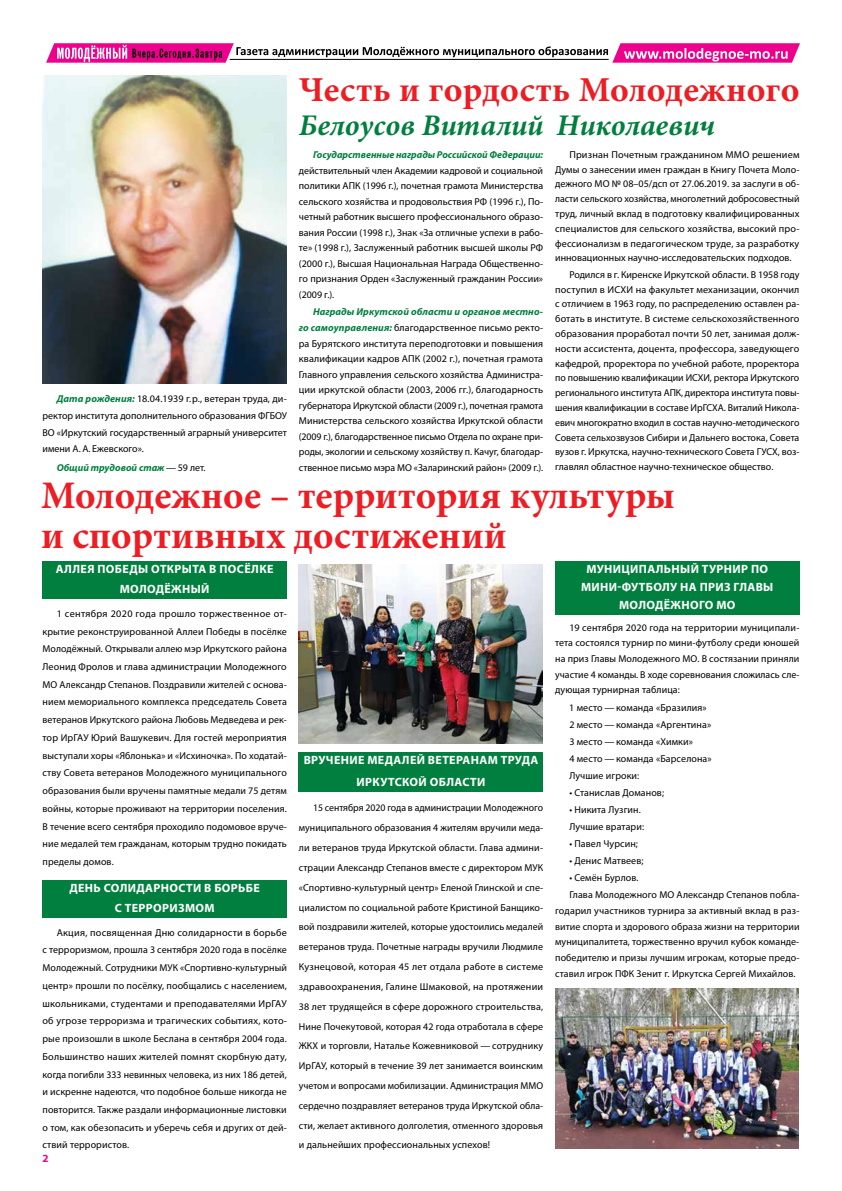
<style>
.page{position:relative;width:842px;height:1191px;background:#fff}
.page>*{position:absolute;margin:0;border:0;box-sizing:border-box;transform-origin:0 0}
.t1{font:700 39px/40px "Minion Pro";color:#ed1d24}
.t2{font:700 35px "Minion Pro";letter-spacing:.005em;color:#ed1d24}
.t3{font:italic 700 30px "Minion Pro";color:#007f3e}
.t4{font:700 12px/20.1px "Myriad Pro";letter-spacing:.03em;color:#fff;text-align:center}
.t5{font:700 11px "Myriad Pro";color:#ec008c}
.t6{font:10px/17.7px "Myriad Pro";letter-spacing:.01em;color:#000;text-align:justify}
.t7{font:italic 700 10px "Myriad Pro";color:#007f3e}
.s1{font-weight:700;font-style:italic;color:#007f3e}
.s2{font-weight:400;font-style:normal;color:#000}
</style>
<div class="page">
<hr style="left:230px;top:59px;width:379px;height:1px;background:#000">
<div style="left:50px;top:43px;width:180px;height:20px;background:#ec008c"></div>
<div style="left:616px;top:43px;width:180px;height:20px;background:#ec008c"></div>
<svg style="left:57px;top:45px;width:165px;height:17px"></svg>
<svg style="left:624px;top:48px;width:163px;height:13px"></svg>
<svg style="left:236px;top:46px;width:372px;height:11px"></svg>
<img style="left:43px;top:75px;width:244px;height:308px">
<div style="left:43px;top:561px;width:244px;height:38px;background:#007f3e"></div>
<div style="left:43px;top:880px;width:244px;height:38px;background:#007f3e"></div>
<div style="left:299px;top:752px;width:244px;height:40px;background:#007f3e"></div>
<div style="left:555px;top:561px;width:244px;height:54px;background:#007f3e"></div>
<img style="left:298px;top:565px;width:244px;height:178px">
<img style="left:555px;top:988px;width:244px;height:160px">
<p class="t6" style="left:43px;top:390px;width:246px;line-height:16.7px;text-indent:14px"><span class="s1">Дата рождения:</span> 18.04.1939 г.р., ветеран труда, ди&shy;ректор института дополнительного образования ФГБОУ ВО «Иркутский государственный аграрный университет имени А. А. Ежевского».</p>
<p class="t7" style="left:57px;top:461px;width:150px">Общий трудовой стаж <span class="s2">— 59 лет.</span></p>
<h2 class="t2" style="left:299px;top:65px;width:502px">Честь и гордость Молодежного</h2>
<h3 class="t3" style="left:299px;top:104px;width:418px">Белоусов Виталий Николаевич</h3>
<p class="t7" style="left:313px;top:148px;width:232px">Государственные награды Российской Федерации:</p>
<p class="t6" style="left:299px;top:162px;width:246px;line-height:15.5px">действительный член Академии кадровой и социальной политики АПК (1996 г.), почетная грамота Министерства сельского хозяйства и продовольствия РФ (1996 г.), По&shy;четный работник высшего профессионального образо&shy;вания России (1998 г.), Знак «За отличные успехи в рабо&shy;те» (1998 г.), Заслуженный работник высшей школы РФ (2000 г.), Высшая Национальная Награда Общественно&shy;го признания Орден «Заслуженный гражданин России» (2009 г.).</p>
<p class="t6" style="left:299px;top:304px;width:246px;line-height:15.6px;text-indent:14px"><span class="s1">Награды Иркутской области и органов местно&shy;го самоуправления:</span> благодарственное письмо ректо&shy;ра Бурятского института переподготовки и повышения квалификации кадров АПК (2002 г.), почетная грамота Главного управления сельского хозяйства Администра&shy;ции иркутской области (2003, 2006 гг.), благодарность губернатора Иркутской области (2009 г.), почетная грамота Министерства сельского хозяйства Иркутской области (2009 г.), благодарственное письмо Отдела по охране при&shy;роды, экологии и сельскому хозяйству п. Качуг, благодар&shy;ственное письмо мэра МО «Заларинский район» (2009 г.).</p>
<p class="t6" style="left:555px;top:147px;width:246px;line-height:14.8px;text-indent:14px">Признан Почетным гражданином ММО решением Думы о занесении имен граждан в Книгу Почета Моло&shy;дежного МО № 08–05/дсп от 27.06.2019. за заслуги в об&shy;ласти сельского хозяйства, многолетний добросовестный труд, личный вклад в подготовку квалифицированных специалистов для сельского хозяйства, высокий про&shy;фессионализм в педагогическом труде, за разработку инновационных научно-исследовательских подходов.</p>
<p class="t6" style="left:555px;top:267px;width:246px;line-height:14.8px;text-indent:14px">Родился в г. Киренске Иркутской области. В 1958 году поступил в ИСХИ на факультет механизации, окончил с отличием в 1963 году, по распределению оставлен ра&shy;ботать в институте. В системе сельскохозяйственного образования проработал почти 50 лет, занимая долж&shy;ности ассистента, доцента, профессора, заведующего кафедрой, проректора по учебной работе, проректора по повышению квалификации ИСХИ, ректора Иркутского регионального института АПК, директора института повы&shy;шения квалификации в составе ИрГСХА. Виталий Никола&shy;евич многократно входил в состав научно-методического Совета сельхозвузов Сибири и Дальнего востока, Совета вузов г. Иркутска, научно-технического Совета ГУСХ, воз&shy;главлял областное научно-техническое общество.</p>
<h1 class="t1" style="left:41px;top:475px;width:636px">Молодежное – территория культуры и спортивных достижений</h1>
<p class="t4" style="left:56px;top:559px;width:219px">АЛЛЕЯ ПОБЕДЫ ОТКРЫТА В ПОСЁЛКЕ<br>МОЛОДЁЖНЫЙ</p>
<p class="t6" style="left:43px;top:604px;width:246px;text-indent:14px">1 сентября 2020 года прошло торжественное от&shy;крытие реконструированной Аллеи Победы в посёлке Молодёжный. Открывали аллею мэр Иркутского района Леонид Фролов и глава администрации Молодежного МО Александр Степанов. Поздравили жителей с основа&shy;нием мемориального комплекса председатель Совета ветеранов Иркутского района Любовь Медведева и рек&shy;тор ИрГАУ Юрий Вашукевич. Для гостей мероприятия выступали хоры «Яблонька» и «Исхиночка». По ходатай&shy;ству Совета ветеранов Молодежного муниципального образования были вручены памятные медали 75 детям войны, которые проживают на территории поселения.<br>В течение всего сентября проходило подомовое вруче&shy;ние медалей тем гражданам, которым трудно покидать пределы домов.</p>
<p class="t4" style="left:70px;top:877px;width:192px">ДЕНЬ СОЛИДАРНОСТИ В БОРЬБЕ<br>С ТЕРРОРИЗМОМ</p>
<p class="t6" style="left:43px;top:923px;width:246px;text-indent:14px">Акция, посвященная Дню солидарности в борьбе с терроризмом, прошла 3 сентября 2020 года в посёлке Молодежный. Сотрудники МУК «Спортивно-культурный центр» прошли по посёлку, пообщались с населением, школьниками, студентами и преподавателями ИрГАУ об угрозе терроризма и трагических событиях, кото&shy;рые произошли в школе Беслана в сентября 2004 года.<br>Большинство наших жителей помнят скорбную дату, когда погибли 333 невинных человека, из них 186 детей, и искренне надеются, что подобное больше никогда не повторится. Также раздали информационные листовки о том, как обезопасить и уберечь себя и других от дей&shy;ствий террористов.</p>
<p class="t5" style="left:43px;top:1151px;width:8px">2</p>
<p class="t4" style="left:304px;top:748px;width:236px;line-height:22.2px">ВРУЧЕНИЕ МЕДАЛЕЙ ВЕТЕРАНАМ ТРУДА<br>ИРКУТСКОЙ ОБЛАСТИ</p>
<p class="t6" style="left:299px;top:798px;width:246px;line-height:19.8px;text-indent:14px">15 сентября 2020 года в администрации Молодежного муниципального образования 4 жителям вручили меда&shy;ли ветеранов труда Иркутской области. Глава админи&shy;страции Александр Степанов вместе с директором МУК «Спортивно-культурный центр» Еленой Глинской и спе&shy;циалистом по социальной работе Кристиной Банщико&shy;вой поздравили жителей, которые удостоились медалей ветеранов труда. Почетные награды вручили Людмиле Кузнецовой, которая 45 лет отдала работе в системе здравоохранения, Галине Шмаковой, на протяжении 38 лет трудящейся в сфере дорожного строительства, Нине Почекутовой, которая 42 года отработала в сфере ЖКХ и торговли, Наталье Кожевниковой — сотруднику ИрГАУ, который в течение 39 лет занимается воинским учетом и вопросами мобилизации. Администрация ММО сердечно поздравляет ветеранов труда Иркутской обла&shy;сти, желает активного долголетия, отменного здоровья и дальнейших профессиональных успехов!</p>
<p class="t4" style="left:581px;top:560px;width:194px;line-height:18.1px">МУНИЦИПАЛЬНЫЙ ТУРНИР ПО<br>МИНИ-ФУТБОЛУ НА ПРИЗ ГЛАВЫ<br>МОЛОДЁЖНОГО МО</p>
<p class="t6" style="left:555px;top:619px;width:246px;line-height:15.7px;text-indent:14px">19 сентября 2020 года на территории муниципали&shy;тета состоялся турнир по мини-футболу среди юношей на приз Главы Молодежного МО. В состязании приняли участие 4 команды. В ходе соревнования сложилась сле&shy;дующая турнирная таблица:</p>
<p class="t6" style="left:569px;top:698px;width:144px;line-height:17.1px;text-align:left">1 место — команда «Бразилия»<br>2 место — команда «Аргентина»<br>3 место — команда «Химки»<br>4 место — команда «Барселона»<br>Лучшие игроки:</p>
<p class="t6" style="left:569px;top:783px;width:96px">• Станислав Доманов;</p>
<p class="t6" style="left:569px;top:801px;width:76px;line-height:17.1px">• Никита Лузгин.<br>Лучшие вратари:</p>
<p class="t6" style="left:569px;top:834px;width:70px">• Павел Чурсин;</p>
<p class="t6" style="left:569px;top:852px;width:76px">• Денис Матвеев;</p>
<p class="t6" style="left:569px;top:869px;width:232px;line-height:17.1px">• Семён Бурлов.<br>Глава Молодежного МО Александр Степанов побла-</p>
<p class="t6" style="left:555px;top:902px;width:246px;line-height:15.7px">годарил участников турнира за активный вклад в раз&shy;витие спорта и здорового образа жизни на территории муниципалитета, торжественно вручил кубок команде&shy;победителю и призы лучшим игрокам, которые предо&shy;ставил игрок ПФК Зенит г. Иркутска Сергей Михайлов.</p>
</div>
